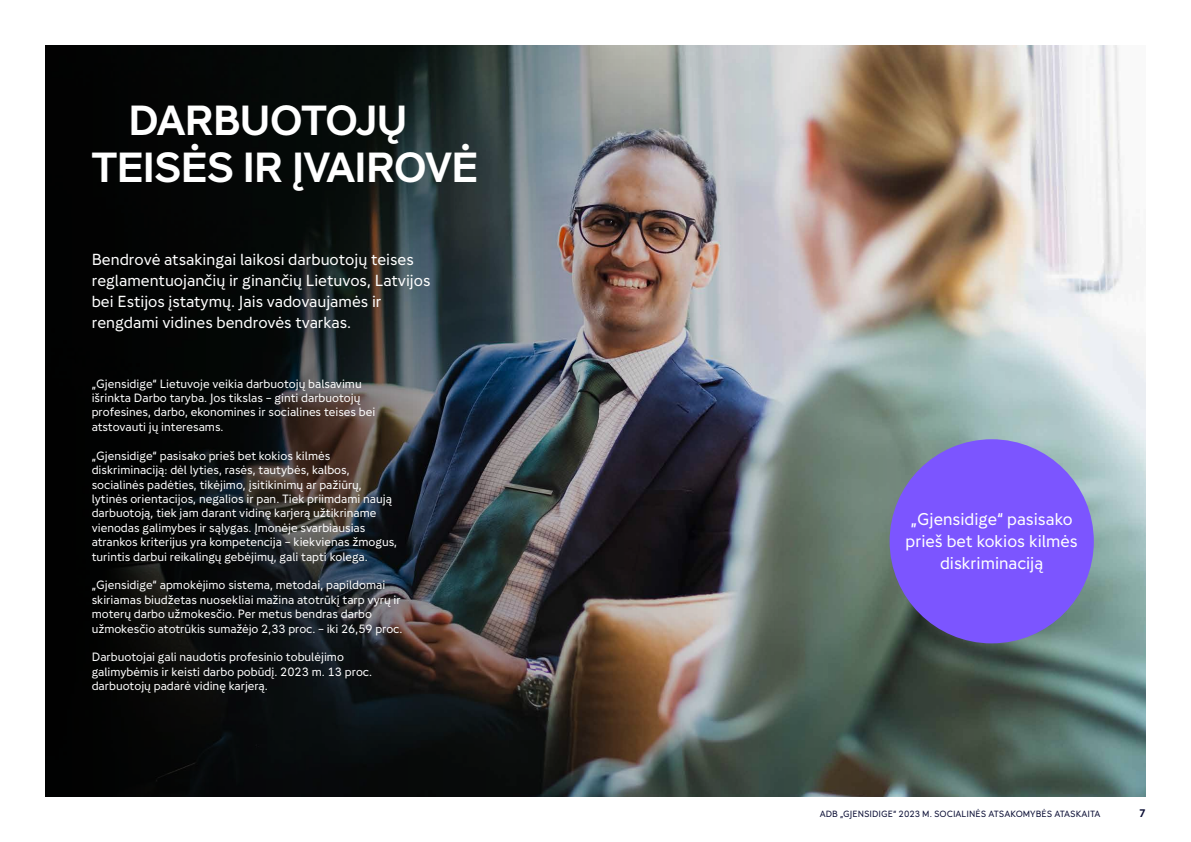
<style>
.page{position:relative;width:1191px;height:842px;background:#fff}
.page>*{position:absolute;margin:0;border:0;box-sizing:border-box;transform-origin:0 0}
.t1{font:42px/46.2px "Gjensidige Display";color:#fff}
.t2{font:17px/22.1px "Gjensidige Type";color:#fff;text-align:center}
.t3{font:16px/21px "Gjensidige Type";color:#fff}
.t4{font:12px/14.4px "Gjensidige Type";color:#fff}
.t5{font:700 11px "Gjensidige Type";color:#090c33}
.t6{font:9px "Gjensidige Type";color:#090c33}
</style>
<div class="page">
<img style="left:45px;top:45px;width:1100px;height:752px">
<div style="left:889px;top:439px;width:204px;height:204px;background:#7c55ff;border-radius:50%"></div>
<h1 class="t1" style="left:92px;top:97px;width:387px;text-indent:37px">DARBUOTOJŲ<br>TEISĖS IR ĮVAIROVĖ</h1>
<h3 class="t3" style="left:92px;top:248px;width:340px">Bendrovė atsakingai laikosi darbuotojų teises reglamentuojančių ir ginančių Lietuvos, Latvijos bei Estijos įstatymų. Jais vadovaujamės ir rengdami vidines bendrovės tvarkas.</h3>
<p class="t4" style="left:92px;top:376px;width:285px">„Gjensidige“ Lietuvoje veikia darbuotojų balsavimu išrinkta Darbo taryba. Jos tikslas – ginti darbuotojų profesines, darbo, ekonomines ir socialines teises bei atstovauti jų interesams.</p>
<p class="t4" style="left:92px;top:448px;width:307px">„Gjensidige“ pasisako prieš bet kokios kilmės diskriminaciją: dėl lyties, rasės, tautybės, kalbos, socialinės padėties, tikėjimo, įsitikinimų ar pažiūrų, lytinės orientacijos, negalios ir pan. Tiek priimdami naują darbuotoją, tiek jam darant vidinę karjerą užtikriname vienodas galimybes ir sąlygas. Įmonėje svarbiausias atrankos kriterijus yra kompetencija – kiekvienas žmogus, turintis darbui reikalingų gebėjimų, gali tapti kolega.</p>
<p class="t4" style="left:92px;top:578px;width:312px">„Gjensidige“ apmokėjimo sistema, metodai, papildomai skiriamas biudžetas nuosekliai mažina atotrūkį tarp vyrų ir moterų darbo užmokesčio. Per metus bendras darbo užmokesčio atotrūkis sumažėjo 2,33 proc. – iki 26,59 proc.</p>
<p class="t4" style="left:92px;top:650px;width:282px">Darbuotojai gali naudotis profesinio tobulėjimo galimybėmis ir keisti darbo pobūdį. 2023 m. 13 proc. darbuotojų padarė vidinę karjerą.</p>
<h2 class="t2" style="left:905px;top:508px;width:174px">„Gjensidige“ pasisako prieš bet kokios kilmės diskriminaciją</h2>
<p class="t6" style="left:819px;top:808px;width:282px">ADB „GJENSIDIGE“ 2023 M. SOCIALINĖS ATSAKOMYBĖS ATASKAITA</p>
<p class="t5" style="left:1139px;top:806px;width:8px">7</p>
</div>
